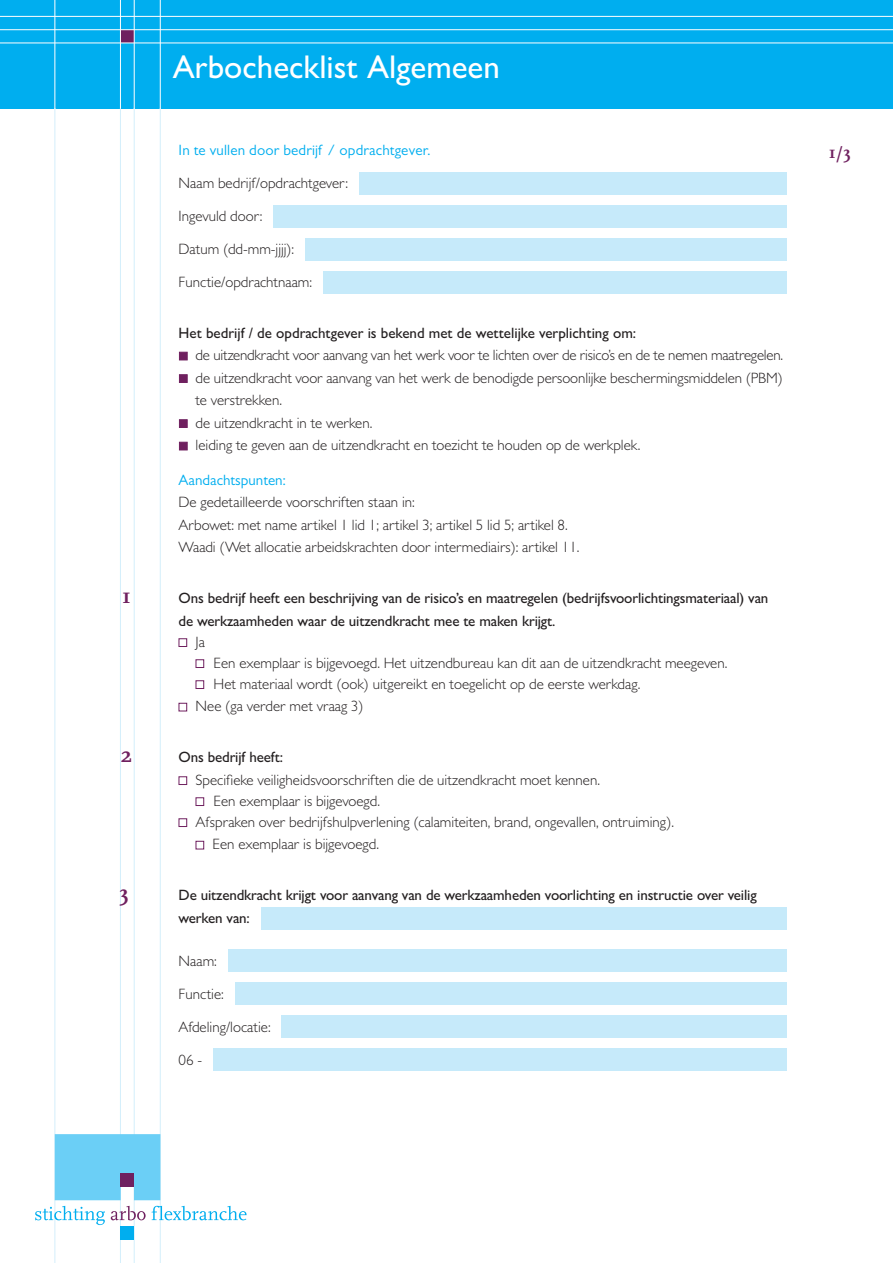
<style>
.page{position:relative;width:893px;height:1263px;background:#fff}
.page>*{position:absolute;margin:0;border:0;box-sizing:border-box;transform-origin:0 0}
.t1{font:500 33px "Gill Sans MT Pro";color:#fff}
.t2{font:700 22.5px "Scala";color:#6f205f}
.t3{font:700 18px "Scala";color:#6f205f}
.t4{font:300 15px/22.5px "Gill Sans MT Pro";color:#231f20}
.t5{font:500 15px/22.5px "Gill Sans MT Pro";letter-spacing:-.01em;color:#231f20}
.t6{font:15px "Gill Sans MT Pro";letter-spacing:.01em;color:#00aeef}
</style>
<div class="page">
<div style="left:0;top:0;width:893px;height:108px;background:#00aeef"></div>
<div style="left:120px;top:30px;width:14px;height:13px;background:#6f205f"></div>
<hr style="left:0;top:43px;width:893px;height:1px;background:#fff">
<hr style="left:0;top:29px;width:893px;height:1px;background:#fff">
<hr style="left:0;top:16px;width:893px;height:1px;background:#fff">
<hr style="left:160px;top:0;width:1px;height:108px;background:#fff">
<hr style="left:120px;top:0;width:1px;height:108px;background:#fff">
<hr style="left:54px;top:0;width:1px;height:108px;background:#fff">
<hr style="left:134px;top:0;width:1px;height:108px;background:#fff">
<hr style="left:160px;top:108px;width:1px;height:1155px;background:#d4effb">
<hr style="left:120px;top:108px;width:1px;height:1155px;background:#d4effb">
<hr style="left:54px;top:108px;width:1px;height:1155px;background:#d4effb">
<hr style="left:134px;top:108px;width:1px;height:1155px;background:#d4effb">
<svg style="left:35px;top:1206px;width:70px;height:19px"></svg>
<svg style="left:111px;top:1206px;width:35px;height:14px"></svg>
<svg style="left:152px;top:1206px;width:95px;height:14px"></svg>
<div style="left:55px;top:1134px;width:105px;height:66px;background:#6bcff6"></div>
<div style="left:121px;top:1174px;width:13px;height:13px;background:#6f205f"></div>
<div style="left:121px;top:1227px;width:13px;height:13px;background:#00aeef"></div>
<div style="left:179px;top:352px;width:9px;height:8px;background:#6f205f;border:1px solid #6f205f"></div>
<div style="left:179px;top:374px;width:9px;height:9px;background:#6f205f;border:1px solid #6f205f"></div>
<div style="left:179px;top:419px;width:9px;height:9px;background:#6f205f;border:1px solid #6f205f"></div>
<div style="left:179px;top:442px;width:9px;height:8px;background:#6f205f;border:1px solid #6f205f"></div>
<div style="left:179px;top:638px;width:8px;height:9px;border:1px solid #6f205f"></div>
<div style="left:196px;top:659px;width:8px;height:9px;border:1px solid #6f205f"></div>
<div style="left:196px;top:680px;width:8px;height:9px;border:1px solid #6f205f"></div>
<div style="left:179px;top:703px;width:8px;height:8px;border:1px solid #6f205f"></div>
<div style="left:179px;top:776px;width:8px;height:9px;border:1px solid #6f205f"></div>
<div style="left:196px;top:797px;width:8px;height:9px;border:1px solid #6f205f"></div>
<div style="left:179px;top:818px;width:8px;height:9px;border:1px solid #6f205f"></div>
<div style="left:196px;top:841px;width:8px;height:8px;border:1px solid #6f205f"></div>
<div style="left:359px;top:172px;width:428px;height:23px;background:#c6eafa"></div>
<div style="left:273px;top:205px;width:514px;height:23px;background:#c6eafa"></div>
<div style="left:305px;top:238px;width:482px;height:23px;background:#c6eafa"></div>
<div style="left:324px;top:271px;width:463px;height:23px;background:#c6eafa"></div>
<div style="left:261px;top:907px;width:526px;height:23px;background:#c6eafa"></div>
<div style="left:228px;top:950px;width:559px;height:22px;background:#c6eafa"></div>
<div style="left:235px;top:983px;width:552px;height:22px;background:#c6eafa"></div>
<div style="left:282px;top:1016px;width:505px;height:22px;background:#c6eafa"></div>
<div style="left:213px;top:1048px;width:574px;height:23px;background:#c6eafa"></div>
<h1 class="t1" style="left:173px;top:48px;width:328px">Arbochecklist Algemeen</h1>
<p class="t6" style="left:179px;top:141px;width:254px">In te vullen door bedrijf / opdrachtgever.</p>
<p class="t4" style="left:179px;top:171px;width:171px">Naam bedrijf/opdrachtgever:</p>
<p class="t4" style="left:179px;top:204px;width:85px">Ingevuld door:</p>
<p class="t4" style="left:179px;top:237px;width:117px">Datum (dd-mm-jjjj):</p>
<p class="t4" style="left:179px;top:270px;width:135px">Functie/opdrachtnaam:</p>
<p class="t5" style="left:179px;top:321px;width:459px">Het bedrijf / de opdrachtgever is bekend met de wettelijke verplichting om:</p>
<p class="t4" style="left:196px;top:344px;width:589px">de uitzendkracht voor aanvang van het werk voor te lichten over de risico’s en de te nemen maatregelen. de uitzendkracht voor aanvang van het werk de benodigde persoonlijke beschermingsmiddelen (PBM) te verstrekken.<br>de uitzendkracht in te werken.<br>leiding te geven aan de uitzendkracht en toezicht te houden op de werkplek.</p>
<p class="t6" style="left:179px;top:471px;width:109px">Aandachtspunten:</p>
<p class="t4" style="left:179px;top:491px;width:402px">De gedetailleerde voorschriften staan in:<br>Arbowet: met name artikel 1 lid 1; artikel 3; artikel 5 lid 5; artikel 8.<br>Waadi (Wet allocatie arbeidskrachten door intermediairs): artikel 11.</p>
<h2 class="t2" style="left:122px;top:583px;width:10px">1</h2>
<p class="t5" style="left:179px;top:587px;width:591px">Ons bedrijf heeft een beschrijving van de risico’s en maatregelen (bedrijfsvoorlichtingsmateriaal) van de werkzaamheden waar de uitzendkracht mee te maken krijgt.</p>
<p class="t4" style="left:196px;top:630px;width:11px">Ja</p>
<p class="t4" style="left:214px;top:652px;width:515px;line-height:21px">Een exemplaar is bijgevoegd. Het uitzendbureau kan dit aan de uitzendkracht meegeven.<br>Het materiaal wordt (ook) uitgereikt en toegelicht op de eerste werkdag.</p>
<p class="t4" style="left:196px;top:695px;width:170px">Nee (ga verder met vraag 3)</p>
<h2 class="t2" style="left:121px;top:742px;width:13px">2</h2>
<p class="t5" style="left:179px;top:746px;width:106px">Ons bedrijf heeft:</p>
<p class="t4" style="left:196px;top:768px;width:406px">Specifieke veiligheidsvoorschriften die de uitzendkracht moet kennen.</p>
<p class="t4" style="left:214px;top:789px;width:168px">Een exemplaar is bijgevoegd.</p>
<p class="t4" style="left:196px;top:810px;width:480px">Afspraken over bedrijfshulpverlening (calamiteiten, brand, ongevallen, ontruiming).</p>
<p class="t4" style="left:213px;top:833px;width:168px">Een exemplaar is bijgevoegd.</p>
<h2 class="t2" style="left:119px;top:880px;width:11px">3</h2>
<p class="t5" style="left:179px;top:884px;width:580px">De uitzendkracht krijgt voor aanvang van de werkzaamheden voorlichting en instructie over veilig werken van:</p>
<p class="t4" style="left:179px;top:950px;width:40px">Naam:</p>
<p class="t4" style="left:179px;top:983px;width:47px">Functie:</p>
<p class="t4" style="left:179px;top:1016px;width:94px">Afdeling/locatie:</p>
<p class="t4" style="left:179px;top:1049px;width:25px">06 -</p>
<p class="t3" style="left:829px;top:142px;width:24px">1/3</p>
</div>
